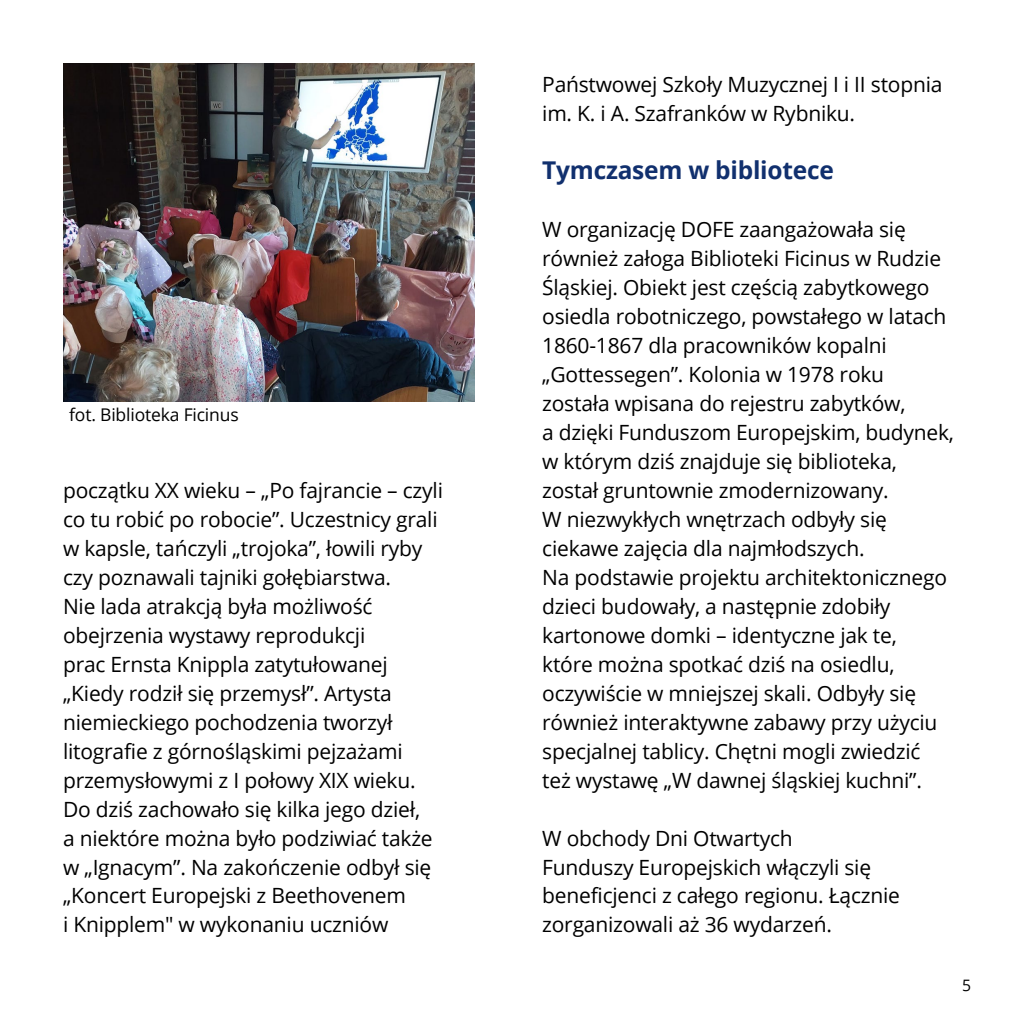
<style>
.page{position:relative;width:1017px;height:1017px;background:#fff}
.page>*{position:absolute;margin:0;border:0;box-sizing:border-box;transform-origin:0 0}
.t1{font:700 24.5px "Open Sans";letter-spacing:-.01em;color:#11306e}
.t2{font:21px/29.1px "Open Sans";letter-spacing:-.01em;color:#000}
.t3{font:17.5px "Open Sans";letter-spacing:-.01em;color:#000}
.t4{font:15.75px "Open Sans";color:#000}
</style>
<div class="page">
<img style="left:63px;top:63px;width:412px;height:339px">
<p class="t3" style="left:69px;top:403px;width:171px">fot. Biblioteka Ficinus</p>
<p class="t2" style="left:63px;top:475px;width:381px">początku XX wieku – „Po fajrancie – czyli co tu robić po robocie”. Uczestnicy grali w kapsle, tańczyli „trojoka”, łowili ryby czy poznawali tajniki gołębiarstwa.<br>Nie lada atrakcją była możliwość obejrzenia wystawy reprodukcji<br>prac Ernsta Knippla zatytułowanej „Kiedy rodził się przemysł”. Artysta niemieckiego pochodzenia tworzył litografie z górnośląskimi pejzażami przemysłowymi z I połowy XIX wieku.<br>Do dziś zachowało się kilka jego dzieł,<br>a niektóre można było podziwiać także w „Ignacym”. Na zakończenie odbył się „Koncert Europejski z Beethovenem<br>i Knipplem" w wykonaniu uczniów</p>
<p class="t2" style="left:542px;top:69px;width:402px">Państwowej Szkoły Muzycznej I i II stopnia im. K. i A. Szafranków w Rybniku.</p>
<h3 class="t1" style="left:542px;top:153px;width:293px">Tymczasem w bibliotece</h3>
<p class="t2" style="left:542px;top:214px;width:413px">W organizację DOFE zaangażowała się również załoga Biblioteki Ficinus w Rudzie Śląskiej. Obiekt jest częścią zabytkowego osiedla robotniczego, powstałego w latach 1860-1867 dla pracowników kopalni „Gottessegen”. Kolonia w 1978 roku została wpisana do rejestru zabytków,<br>a dzięki Funduszom Europejskim, budynek, w którym dziś znajduje się biblioteka, został gruntownie zmodernizowany.<br>W niezwykłych wnętrzach odbyły się ciekawe zajęcia dla najmłodszych.<br>Na podstawie projektu architektonicznego dzieci budowały, a następnie zdobiły kartonowe domki – identyczne jak te,<br>które można spotkać dziś na osiedlu, oczywiście w mniejszej skali. Odbyły się również interaktywne zabawy przy użyciu specjalnej tablicy. Chętni mogli zwiedzić też wystawę „W dawnej śląskiej kuchni”.</p>
<p class="t2" style="left:542px;top:823px;width:359px">W obchody Dni Otwartych<br>Funduszy Europejskich włączyli się beneficjenci z całego regionu. Łącznie zorganizowali aż 36 wydarzeń.</p>
<p class="t4" style="left:962px;top:974px;width:11px">5</p>
</div>
